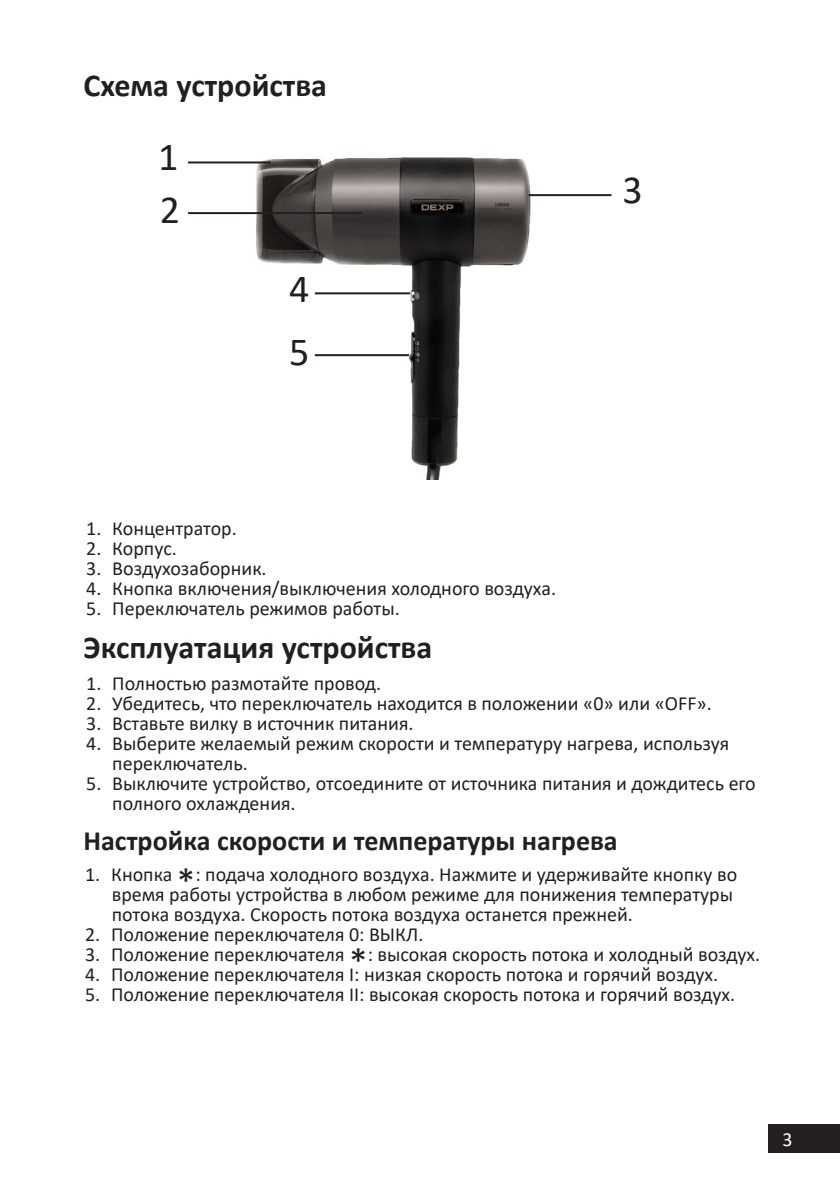
<style>
.page{position:relative;width:840px;height:1191px;background:#fff}
.page>*{position:absolute;margin:0;border:0;box-sizing:border-box;transform-origin:0 0}
.цифры_на_схемах{font:40px "Calibri";color:#231f20}
.Заголовок_16{font:700 32px "Calibri";color:#231f20}
.Заголовок_14{font:700 28px "Calibri";color:#231f20}
.t1{font:20px/20px "Calibri";color:#231f20}
.t2{font:20px "Calibri";color:#fff}
.s1{font-size:37.4px}
</style>
<div class="page">
<div style="left:767px;top:1124px;width:72px;height:28px;background:#231f20"></div>
<img style="left:250px;top:157px;width:291px;height:322px">
<hr style="left:188px;top:161px;width:83px;height:2px;background:#231f20">
<hr style="left:188px;top:212px;width:173px;height:2px;background:#231f20">
<hr style="left:315px;top:354px;width:94px;height:2px;background:#231f20">
<hr style="left:528px;top:194px;width:83px;height:2px;background:#231f20">
<hr style="left:315px;top:292px;width:95px;height:2px;background:#231f20">
<p class="Заголовок_16" style="left:83px;top:63px;width:245px">Схема устройства</p>
<p class="цифры_на_схемах" style="left:158px;top:129px;width:22px">1</p>
<p class="цифры_на_схемах" style="left:160px;top:182px;width:22px">2</p>
<p class="цифры_на_схемах" style="left:289px;top:261px;width:22px">4</p>
<p class="цифры_на_схемах" style="left:289px;top:324px;width:22px">5</p>
<p class="цифры_на_схемах" style="left:622px;top:162px;width:22px">3</p>
<p class="t1" style="left:86px;top:517px;width:152px">1. Концентратор.</p>
<p class="t1" style="left:86px;top:537px;width:92px">2. Корпус.</p>
<p class="t1" style="left:86px;top:557px;width:182px">3. Воздухозаборник.</p>
<p class="t1" style="left:86px;top:577px;width:471px">4. Кнопка включения/выключения холодного воздуха.</p>
<p class="t1" style="left:86px;top:597px;width:315px">5. Переключатель режимов работы.</p>
<p class="Заголовок_16" style="left:83px;top:625px;width:350px">Эксплуатация устройства</p>
<p class="t1" style="left:86px;top:672px;width:296px">1. Полностью размотайте провод.</p>
<p class="t1" style="left:86px;top:692px;width:626px">2. Убедитесь, что переключатель находится в положении «0» или «OFF».</p>
<p class="t1" style="left:86px;top:712px;width:329px">3. Вставьте вилку в источник питания.</p>
<p class="t1" style="left:112px;top:732px;width:618px;text-indent:-26px">4. Выберите желаемый режим скорости и температуру нагрева, используя переключатель.</p>
<p class="t1" style="left:112px;top:772px;width:644px;text-indent:-26px">5. Выключите устройство, отсоедините от источника питания и дождитесь его полного охлаждения.</p>
<p class="Заголовок_14" style="left:83px;top:820px;width:535px">Настройка скорости и температуры нагрева</p>
<p class="t1" style="left:112px;top:864px;width:626px;text-indent:-27px">1. Кнопка <span class="s1">*</span>: подача холодного воздуха. Нажмите и удерживайте кнопку во время работы устройства в любом режиме для понижения температуры потока воздуха. Скорость потока воздуха останется прежней.</p>
<p class="t1" style="left:85px;top:924px;width:339px">2. Положение переключателя 0: ВЫКЛ.</p>
<p class="t1" style="left:85px;top:944px;width:676px">3. Положение переключателя <span class="s1">*</span>: высокая скорость потока и холодный воздух.</p>
<p class="t1" style="left:85px;top:964px;width:634px">4. Положение переключателя I: низкая скорость потока и горячий воздух.</p>
<p class="t1" style="left:85px;top:984px;width:651px">5. Положение переключателя II: высокая скорость потока и горячий воздух.</p>
<p class="t2" style="left:782px;top:1125px;width:12px">3</p>
</div>
